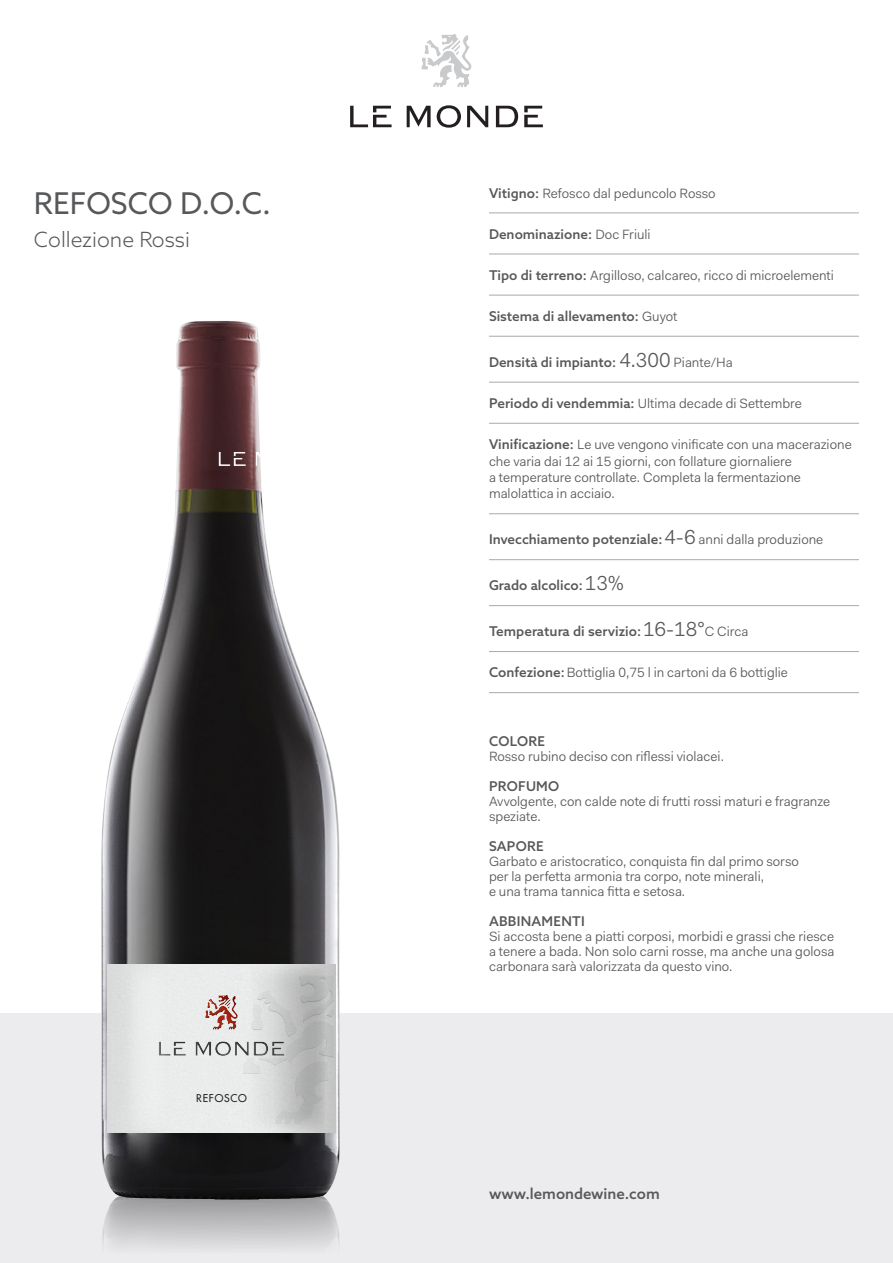
<style>
.page{position:relative;width:893px;height:1263px;background:#fff}
.page>*{position:absolute;margin:0;border:0;box-sizing:border-box;transform-origin:0 0}
.t1{font:30px "Azo Sans";color:#57585a}
.t2{font:300 21px "Azo Sans";color:#57585a}
.t3{font:500 15px "Azo Sans";color:#57585a}
.t4{font:13.5px/15px "Fakt Pro Blond";color:#57585a}
.t5{font:500 13.5px "Azo Sans";color:#57585a}
.t6{font:500 13.5px "Azo Sans";letter-spacing:.02em;color:#57585a}
.t7{font:10.5px "Futura";letter-spacing:.075em;color:#231f20}
.s1{font-family:"Azo Sans";font-weight:500}
.s2{font-family:"Fakt Pro Blond";font-weight:400}
.s3{font-family:"Fakt Pro Blond";font-weight:400;font-size:20.4px}
</style>
<div class="page">
<svg style="left:407px;top:106px;width:24px;height:21px"></svg>
<svg style="left:350px;top:106px;width:42px;height:21px"></svg>
<svg style="left:467px;top:106px;width:21px;height:21px"></svg>
<svg style="left:437px;top:105px;width:24px;height:23px"></svg>
<svg style="left:496px;top:106px;width:22px;height:21px"></svg>
<svg style="left:524px;top:106px;width:19px;height:21px"></svg>
<svg style="left:422px;top:34px;width:50px;height:53px"></svg>
<div style="left:0;top:1013px;width:893px;height:250px;background:#ececee"></div>
<hr style="left:231px;top:1262px;width:90px;height:1px;background:#231f20">
<img style="left:101px;top:321px;width:239px;height:905px">
<div style="left:218px;top:451px;width:42px;height:16px;background:#231f20;opacity:.5"></div>
<svg style="left:108px;top:964px;width:228px;height:169px;fill:#dcdddd"></svg>
<svg style="left:167px;top:973px;width:64px;height:151px"></svg>
<div style="left:242px;top:975px;width:92px;height:150px;background:#c2c4c3"></div>
<div style="left:128px;top:964px;width:39px;height:169px;background:#eaebea"></div>
<svg style="left:231px;top:964px;width:94px;height:169px"></svg>
<hr style="left:489px;top:213px;width:370px;height:1px;background:#a8a9ad">
<hr style="left:489px;top:254px;width:370px;height:1px;background:#a8a9ad">
<hr style="left:489px;top:295px;width:370px;height:1px;background:#a8a9ad">
<hr style="left:489px;top:336px;width:370px;height:1px;background:#a8a9ad">
<hr style="left:489px;top:382px;width:370px;height:1px;background:#a8a9ad">
<hr style="left:489px;top:423px;width:370px;height:1px;background:#a8a9ad">
<hr style="left:489px;top:559px;width:370px;height:1px;background:#a8a9ad">
<hr style="left:489px;top:605px;width:370px;height:1px;background:#a8a9ad">
<hr style="left:489px;top:651px;width:370px;height:1px;background:#a8a9ad">
<hr style="left:489px;top:692px;width:370px;height:1px;background:#a8a9ad">
<hr style="left:489px;top:513px;width:370px;height:1px;background:#a8a9ad">
<h1 class="t1" style="left:34px;top:184px;width:239px">REFOSCO D.O.C.</h1>
<h2 class="t2" style="left:34px;top:226px;width:158px">Collezione Rossi</h2>
<p class="t7" style="left:196px;top:1091px;width:52px">REFOSCO</p>
<p class="t4" style="left:489px;top:185px;width:228px"><span class="s1">Vitigno:</span> Refosco dal peduncolo Rosso</p>
<p class="t5" style="left:489px;top:225px;width:163px">Denominazione: <span class="s2">Doc Friuli</span></p>
<p class="t4" style="left:489px;top:268px;width:346px"><span class="s1">Tipo di terreno:</span> Argilloso, calcareo, ricco di microelementi</p>
<p class="t5" style="left:489px;top:307px;width:190px">Sistema di allevamento: <span class="s2">Guyot</span></p>
<p class="t5" style="left:489px;top:353px;width:245px">Densità di impianto: <span class="s3">4.300</span> <span class="s2">Piante/Ha</span></p>
<p class="t4" style="left:489px;top:396px;width:314px"><span class="s1">Periodo di vendemmia:</span> Ultima decade di Settembre</p>
<p class="t4" style="left:489px;top:436px;width:364px;line-height:16.5px"><span class="s1">Vinificazione:</span> Le uve vengono vinificate con una macerazione che varia dai 12 ai 15 giorni, con follature giornaliere<br>a temperature controllate. Completa la fermentazione malolattica in acciaio.</p>
<p class="t5" style="left:489px;top:531px;width:336px">Invecchiamento potenziale:<span class="s3">4-6</span> <span class="s2">anni dalla produzione</span></p>
<p class="t5" style="left:489px;top:576px;width:136px">Grado alcolico:<span class="s3">13%</span></p>
<p class="t5" style="left:489px;top:622px;width:261px">Temperatura di servizio:<span class="s3">16-18°</span><span class="s2">C Circa</span></p>
<p class="t4" style="left:489px;top:665px;width:300px"><span class="s1">Confezione:</span>Bottiglia 0,75 l in cartoni da 6 bottiglie</p>
<p class="t5" style="left:489px;top:732px;width:58px">COLORE</p>
<p class="t4" style="left:489px;top:749px;width:236px">Rosso rubino deciso con riflessi violacei.</p>
<p class="t6" style="left:489px;top:777px;width:72px">PROFUMO</p>
<p class="t4" style="left:489px;top:794px;width:343px">Avvolgente, con calde note di frutti rossi maturi e fragranze speziate.</p>
<p class="t5" style="left:489px;top:837px;width:56px">SAPORE</p>
<p class="t4" style="left:489px;top:854px;width:311px">Garbato e aristocratico, conquista fin dal primo sorso per la perfetta armonia tra corpo, note minerali,<br>e una trama tannica fitta e setosa.</p>
<p class="t6" style="left:489px;top:912px;width:97px">ABBINAMENTI</p>
<p class="t4" style="left:489px;top:929px;width:347px;text-align:justify">Si accosta bene a piatti corposi, morbidi e grassi che riesce a tenere a bada. Non solo carni rosse, ma anche una golosa carbonara sarà valorizzata da questo vino.</p>
<p class="t3" style="left:489px;top:1184px;width:172px">www.lemondewine.com</p>
</div>
